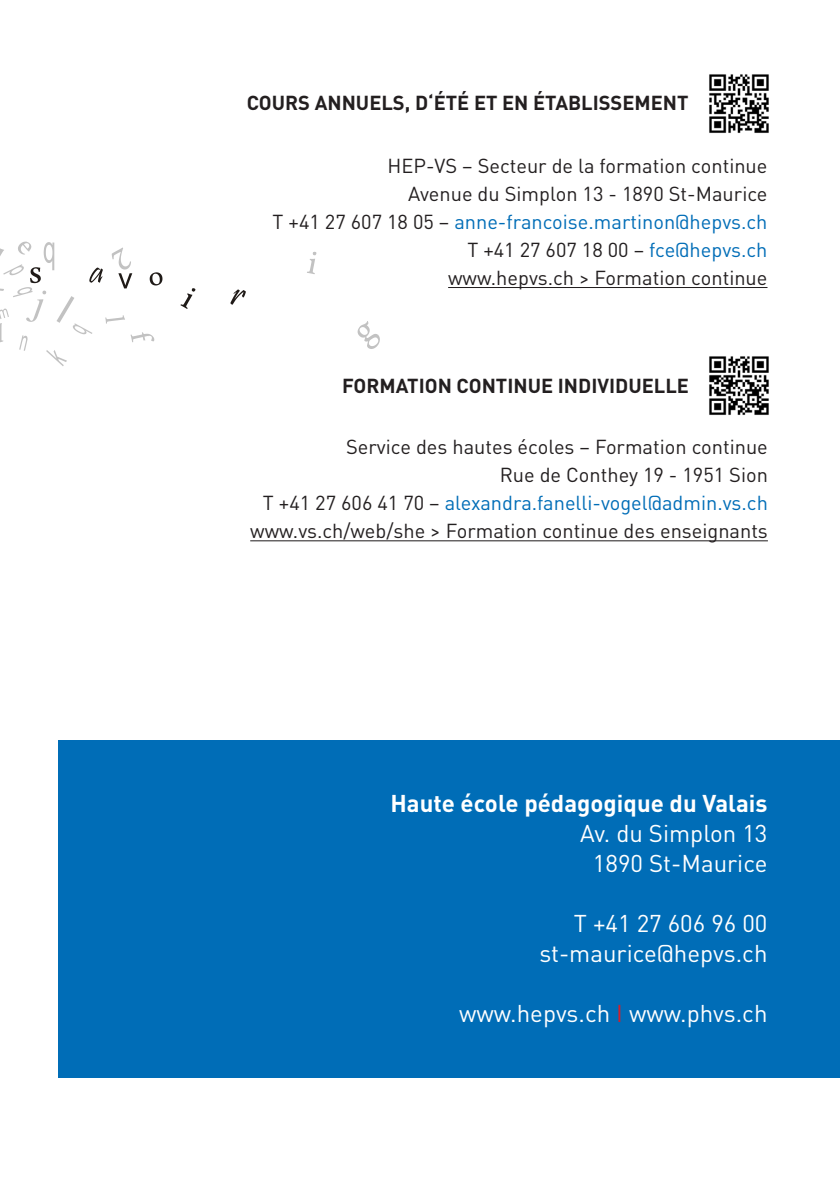
<style>
.page{position:relative;width:840px;height:1191px;background:#fff}
.page>*{position:absolute;margin:0;border:0;box-sizing:border-box;transform-origin:0 0}
.t1{font:24px/30px "DIN Pro";color:#fff;text-align:center}
.t2{font:700 24px "DIN Pro";color:#fff}
.t3{font:20px/28px "DIN Pro";color:#231f20;text-align:right}
.t4{font:700 20px "DIN Pro";color:#231f20}
.s1{color:#006db7}
.s2{color:#d2202b}
</style>
<div class="page">
<div style="left:59px;top:740px;width:780px;height:337px;background:#006db7"></div>
<hr style="left:448px;top:287px;width:319px;height:1px;background:#231f20">
<hr style="left:250px;top:540px;width:517px;height:1px;background:#231f20">
<img style="left:709px;top:74px;width:60px;height:59px">
<img style="left:709px;top:356px;width:60px;height:59px">
<svg style="left:180px;top:288px;width:15px;height:21px"></svg>
<svg style="left:230px;top:289px;width:16px;height:16px"></svg>
<svg style="left:307px;top:252px;width:9px;height:22px"></svg>
<svg style="left:357px;top:321px;width:22px;height:28px"></svg>
<svg style="left:0;top:242px;width:162px;height:124px"></svg>
<p class="t4" style="left:246px;top:86px;width:443px">COURS ANNUELS, D‘ÉTÉ ET EN ÉTABLISSEMENT</p>
<p class="t3" style="left:272px;top:149px;width:496px">HEP-VS – Secteur de la formation continue<br>Avenue du Simplon 13 - 1890 St-Maurice<br>T +41 27 607 18 05 – <span class="s1">anne-francoise.martinon@hepvs.ch </span>T +41 27 607 18 00 – <span class="s1">fce@hepvs.ch<br></span>www.hepvs.ch &gt; Formation continue</p>
<p class="t4" style="left:342px;top:368px;width:348px">FORMATION CONTINUE INDIVIDUELLE</p>
<p class="t3" style="left:250px;top:431px;width:519px">Service des hautes écoles – Formation continue<br>Rue de Conthey 19 - 1951 Sion<br>T +41 27 606 41 70 – <span class="s1">alexandra.fanelli-vogel@admin.vs.ch </span>www.vs.ch/web/she &gt; Formation continue des enseignants</p>
<p class="t2" style="left:390px;top:783px;width:378px">Haute école pédagogique du Valais</p>
<p class="t1" style="left:579px;top:816px;width:189px">Av. du Simplon 13<br>1890 St-Maurice</p>
<p class="t1" style="left:539px;top:906px;width:229px;text-align:right">T +41 27 606 96 00 st-maurice@hepvs.ch</p>
<p class="t1" style="left:459px;top:996px;width:310px">www.hepvs.ch <span class="s2">I</span> www.phvs.ch</p>
</div>
